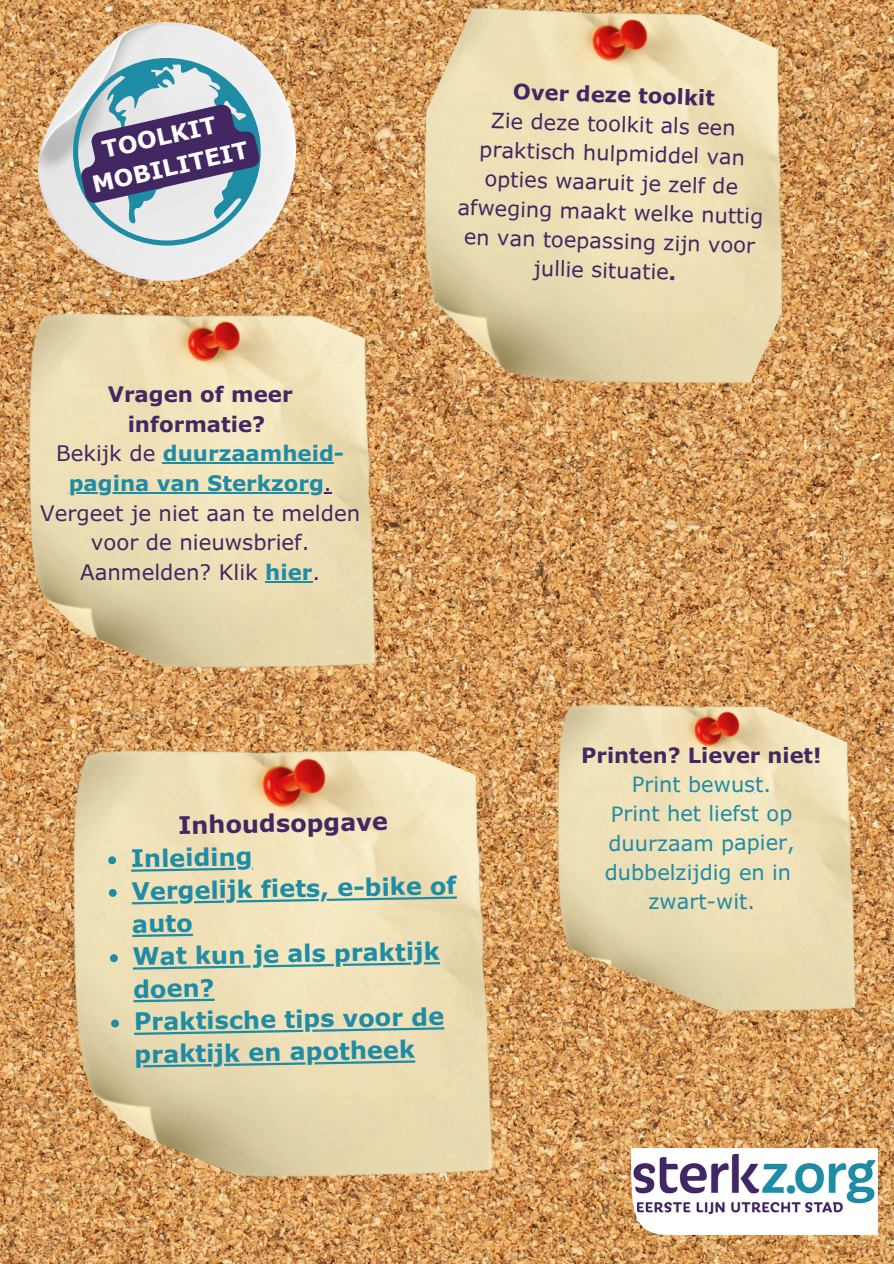
<style>
.page{position:relative;width:894px;height:1264px;background:#fff}
.page>*{position:absolute;margin:0;border:0;box-sizing:border-box;transform-origin:0 0}
.t1{font:700 24px/32.7px "Verdana Pro";color:#1f8ca5}
.t2{font:700 24px "Verdana Pro";color:#432763}
.t3{font:700 23.1px/31.5px "Verdana Pro";color:#fff;text-align:center}
.t4{font:21.3px/29.7px "Verdana Pro";color:#432763;text-align:center}
.t5{font:700 21.3px/29.7px "Verdana Pro";color:#432763;text-align:center}
.t6{font:700 21.3px "Verdana Pro";color:#1f8ca5}
.t7{font:21px/29.2px "Verdana Pro";color:#432763;text-align:center}
.t8{font:21px/29.2px "Verdana Pro";color:#1f8ca5;text-align:justify}
.t9{font:700 21px "Verdana Pro";color:#432763}
.s1{font-weight:400;color:#432763}
.s2{font-weight:700;color:#1f8ca5}
.s3{font-weight:700}
</style>
<div class="page">
<img style="left:0;top:0;width:893px;height:1263px">
<img style="left:38px;top:22px;width:257px;height:197px">
<img style="left:0;top:636px;width:628px;height:627px">
<img style="left:342px;top:0;width:536px;height:465px">
<img style="left:482px;top:637px;width:411px;height:422px">
<svg style="left:108px;top:856px;width:8px;height:8px"></svg>
<svg style="left:131px;top:867px;width:121px;height:4px"></svg>
<svg style="left:109px;top:889px;width:8px;height:8px"></svg>
<svg style="left:132px;top:896px;width:325px;height:8px;background:#bcccb3"></svg>
<svg style="left:132px;top:933px;width:61px;height:4px"></svg>
<svg style="left:110px;top:954px;width:8px;height:8px"></svg>
<svg style="left:133px;top:962px;width:307px;height:7px;background:#b5c9b3"></svg>
<svg style="left:133px;top:998px;width:82px;height:4px"></svg>
<svg style="left:111px;top:1019px;width:8px;height:8px"></svg>
<svg style="left:134px;top:1027px;width:310px;height:7px;background:#aec5b0"></svg>
<svg style="left:135px;top:1060px;width:280px;height:7px;background:#afc4ae"></svg>
<svg style="left:72px;top:58px;width:189px;height:161px;background:#8790a9"></svg>
<img style="left:0;top:219px;width:490px;height:523px">
<hr style="left:163px;top:462px;width:171px;height:1px;background:#1f8ca5">
<hr style="left:69px;top:492px;width:255px;height:1px;background:#1f8ca5">
<hr style="left:265px;top:581px;width:47px;height:1px;background:#1f8ca5">
<img style="left:631px;top:1148px;width:246px;height:86px">
<p class="t3" style="left:82px;top:138px;width:161px;rotate:-13deg">TOOLKIT<br>MOBILITEIT</p>
<p class="t5" style="left:108px;top:378px;width:186px">Vragen of meer informatie?</p>
<p class="t6" style="left:56px;top:440px;width:289px"><span class="s1">Bekijk de</span> duurzaamheid-</p>
<p class="t4" style="left:40px;top:467px;width:321px"><span class="s2">pagina van Sterkzorg</span>.<br>Vergeet je niet aan te melden voor de nieuwsbrief.<br>Aanmelden? Klik <span class="s2">hier</span>.</p>
<h1 class="t9" style="left:513px;top:78px;width:203px;rotate:2deg">Over deze toolkit</h1>
<p class="t7" style="left:461px;top:103px;width:307px;rotate:2deg">Zie deze toolkit als een praktisch hulpmiddel van opties waaruit je zelf de afweging maakt welke nuttig en van toepassing zijn voor jullie situatie<span class="s3">.</span></p>
<p class="t2" style="left:178px;top:809px;width:211px;rotate:-1deg">Inhoudsopgave</p>
<p class="t1" style="left:131px;top:841px;width:123px;rotate:-1deg">Inleiding</p>
<p class="t1" style="left:131px;top:874px;width:326px;rotate:-1deg">Vergelijk fiets, e-bike of auto</p>
<p class="t1" style="left:132px;top:939px;width:308px;rotate:-1deg">Wat kun je als praktijk doen?</p>
<p class="t1" style="left:133px;top:1004px;width:312px;rotate:-1deg">Praktische tips voor de</p>
<p class="t1" style="left:134px;top:1037px;width:282px;rotate:-1deg">praktijk en apotheek</p>
<p class="t9" style="left:581px;top:741px;width:242px">Printen? Liever niet!</p>
<p class="t8" style="left:631px;top:769px;width:141px">Print bewust.</p>
<p class="t8" style="left:604px;top:798px;width:191px">Print het liefst op duurzaam papier, dubbelzijdig en in</p>
<h2 class="t8" style="left:648px;top:886px;width:108px">zwart-wit.</h2>
</div>
